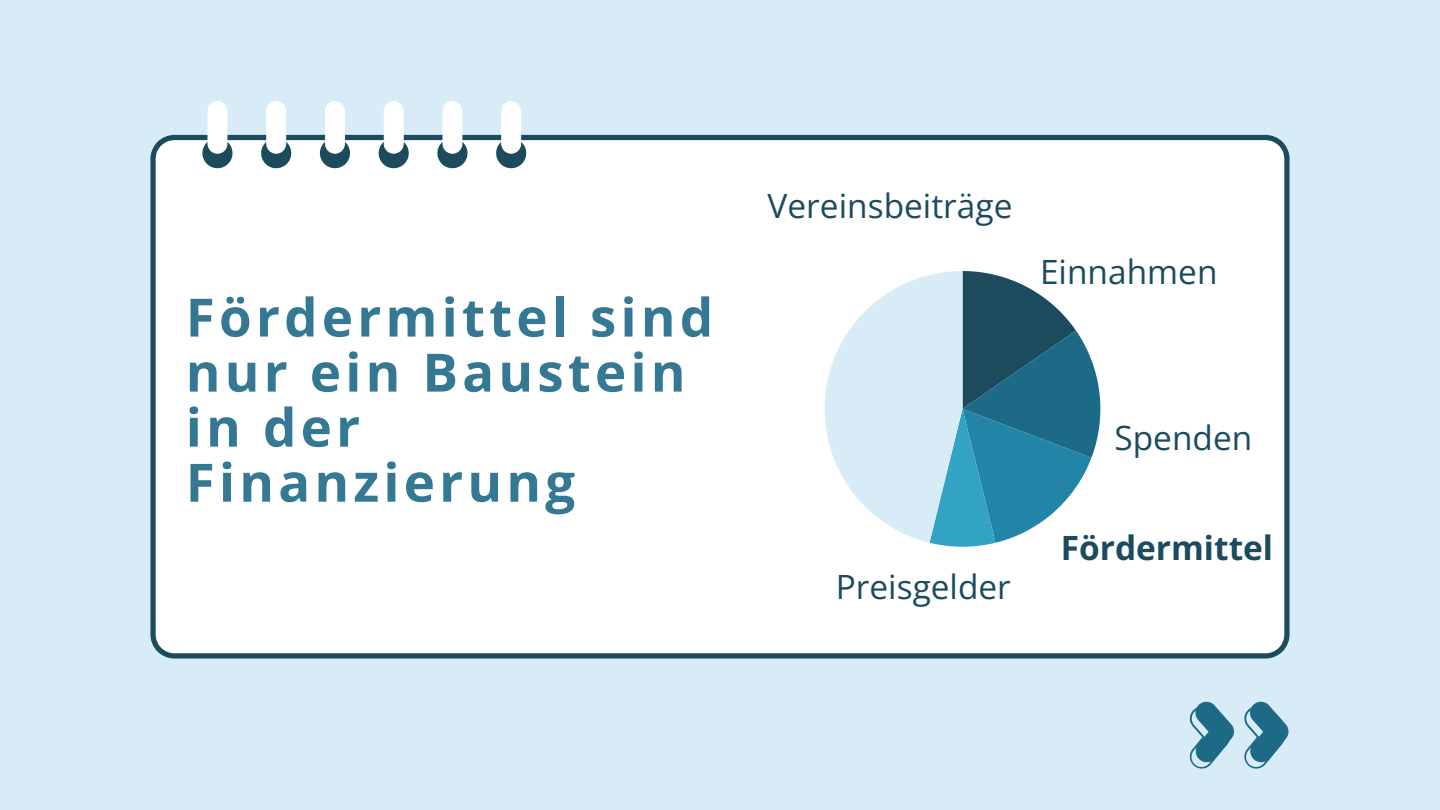
<style>
.page{position:relative;width:1440px;height:810px;background:#d7ecf6}
.page>*{position:absolute;margin:0;border:0;box-sizing:border-box;transform-origin:0 0}
.t1{font:700 52.9px/55px "Open Sans";letter-spacing:.08em;color:#347893}
.t2{font:33.5px "Open Sans";color:#1c4b5e}
.t3{font:700 33.5px "Open Sans";color:#1c4b5e}
</style>
<div class="page">
<div style="left:150px;top:135px;width:1140px;height:523px;background:#fff"></div>
<svg style="left:496px;top:102px;width:30px;height:66px"></svg>
<img style="left:512px;top:104px;width:11px;height:47px">
<svg style="left:437px;top:102px;width:31px;height:66px"></svg>
<img style="left:453px;top:104px;width:11px;height:47px">
<svg style="left:379px;top:102px;width:30px;height:66px"></svg>
<img style="left:395px;top:104px;width:10px;height:47px">
<svg style="left:320px;top:102px;width:30px;height:66px"></svg>
<img style="left:336px;top:104px;width:10px;height:47px">
<svg style="left:261px;top:102px;width:30px;height:66px"></svg>
<img style="left:277px;top:104px;width:11px;height:47px">
<svg style="left:202px;top:102px;width:31px;height:66px"></svg>
<img style="left:218px;top:104px;width:11px;height:47px">
<svg style="left:1244px;top:702px;width:44px;height:67px"></svg>
<svg style="left:1190px;top:702px;width:44px;height:67px"></svg>
<svg style="left:825px;top:271px;width:275px;height:276px"></svg>
<h1 class="t1" style="left:186px;top:289px;width:529px">Fördermittel sind nur ein Baustein in der<br>Finanzierung</h1>
<p class="t2" style="left:768px;top:182px;width:246px">Vereinsbeiträge</p>
<p class="t2" style="left:1040px;top:248px;width:179px">Einnahmen</p>
<p class="t2" style="left:836px;top:564px;width:177px">Preisgelder</p>
<p class="t2" style="left:1114px;top:414px;width:139px">Spenden</p>
<h2 class="t3" style="left:1061px;top:524px;width:214px">Fördermittel</h2>
</div>
